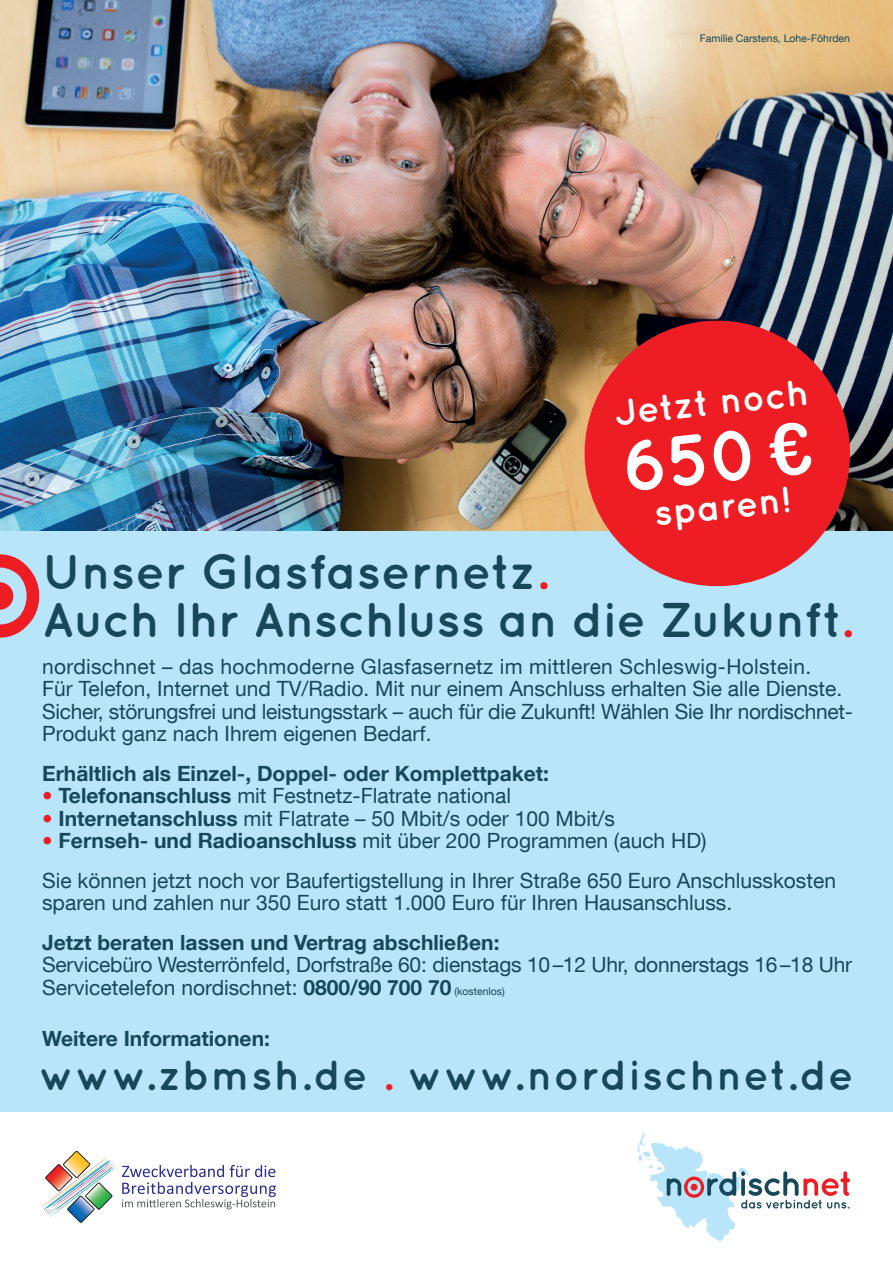
<style>
.page{position:relative;width:893px;height:1263px;background:#fff}
.page>*{position:absolute;margin:0;border:0;box-sizing:border-box;transform-origin:0 0}
.t1{font:700 72px "Quicksand";color:#fff}
.t2{font:700 48.75px/48.8px "Quicksand";letter-spacing:-.005em;color:#174859}
.t3{font:700 42px "Quicksand";letter-spacing:.025em;color:#174859}
.t4{font:700 36.9px "Quicksand";color:#fff}
.t5{font:21px/22.5px "Helvetica Neue LT Com";color:#174859}
.t6{font:700 21px "Helvetica Neue LT Com";color:#174859}
.t7{font:10.5px "Helvetica Neue LT Com";color:#174859}
.s1{font-family:"Arial Rounded MT Bold";font-weight:400}
.s2{color:#ee1d23}
.s3{font-weight:700;color:#ee1d23}
.s4{font-weight:700}
.s5{font-size:10.5px}
</style>
<div class="page">
<img style="left:0;top:0;width:893px;height:531px">
<div style="left:0;top:531px;width:893px;height:580px;background:#b9e5fa"></div>
<svg style="left:637px;top:1132px;width:213px;height:109px"></svg>
<svg style="left:42px;top:1151px;width:73px;height:71px"></svg>
<svg style="left:122px;top:1165px;width:154px;height:44px"></svg>
<svg style="left:0;top:554px;width:39px;height:84px"></svg>
<svg style="left:578px;top:314px;width:279px;height:273px;background:#d03b3f"></svg>
<p class="t7" style="left:700px;top:32px;width:152px">Familie Carstens, Lohe-Föhrden</p>
<h3 class="t4" style="left:612px;top:391px;width:196px;rotate:-6deg">Jetzt noch</h3>
<h1 class="t1" style="left:618px;top:424px;width:192px;rotate:-6deg">650<span class="s1">€</span></h1>
<h3 class="t4" style="left:652px;top:491px;width:138px;rotate:-6deg">sparen!</h3>
<h2 class="t2" style="left:42px;top:546px;width:811px">Unser Glasfasernetz<span class="s2">.<br></span>Auch Ihr Anschluss an die Zukunft<span class="s2">.</span></h2>
<p class="t5" style="left:42px;top:654px;width:812px">nordischnet – das hochmoderne Glasfasernetz im mittleren Schleswig-Holstein.<br>Für Telefon, Internet und TV/Radio. Mit nur einem Anschluss erhalten Sie alle Dienste.<br>Sicher, störungsfrei und leistungsstark – auch für die Zukunft! Wählen Sie Ihr nordischnet-Produkt ganz nach Ihrem eigenen Bedarf.</p>
<p class="t6" style="left:42px;top:760px;width:508px">Erhältlich als Einzel-, Doppel- oder Komplettpaket:</p>
<p class="t5" style="left:42px;top:784px;width:471px"><span class="s3">•</span> <span class="s4">Telefonanschluss</span> mit Festnetz-Flatrate national</p>
<p class="t5" style="left:42px;top:806px;width:574px"><span class="s3">•</span> <span class="s4">Internetanschluss</span> mit Flatrate – 50 Mbit/s oder 100 Mbit/s</p>
<p class="t5" style="left:42px;top:820px;width:795px;line-height:39.5px"><span class="s3">•</span> <span class="s4">Fernseh- und Radioanschluss</span> mit über 200 Programmen (auch HD)<br>Sie können jetzt noch vor Baufertigstellung in Ihrer Straße 650 Euro Anschlusskosten</p>
<p class="t5" style="left:42px;top:891px;width:692px">sparen und zahlen nur 350 Euro statt 1.000 Euro für Ihren Hausanschluss.</p>
<p class="t6" style="left:42px;top:929px;width:459px">Jetzt beraten lassen und Vertrag abschließen:</p>
<p class="t5" style="left:42px;top:953px;width:812px">Servicebüro Westerrönfeld, Dorfstraße 60: dienstags 10–12 Uhr, donnerstags 16–18 Uhr<br>Servicetelefon nordischnet: <span class="s4">0800/90 700 70</span> <span class="s5">(kostenlos)</span></p>
<p class="t6" style="left:42px;top:1025px;width:229px">Weitere Informationen:</p>
<h3 class="t3" style="left:39px;top:1050px;width:816px">www.zbmsh.de <span class="s2">.</span> www.nordischnet.de</h3>
</div>
